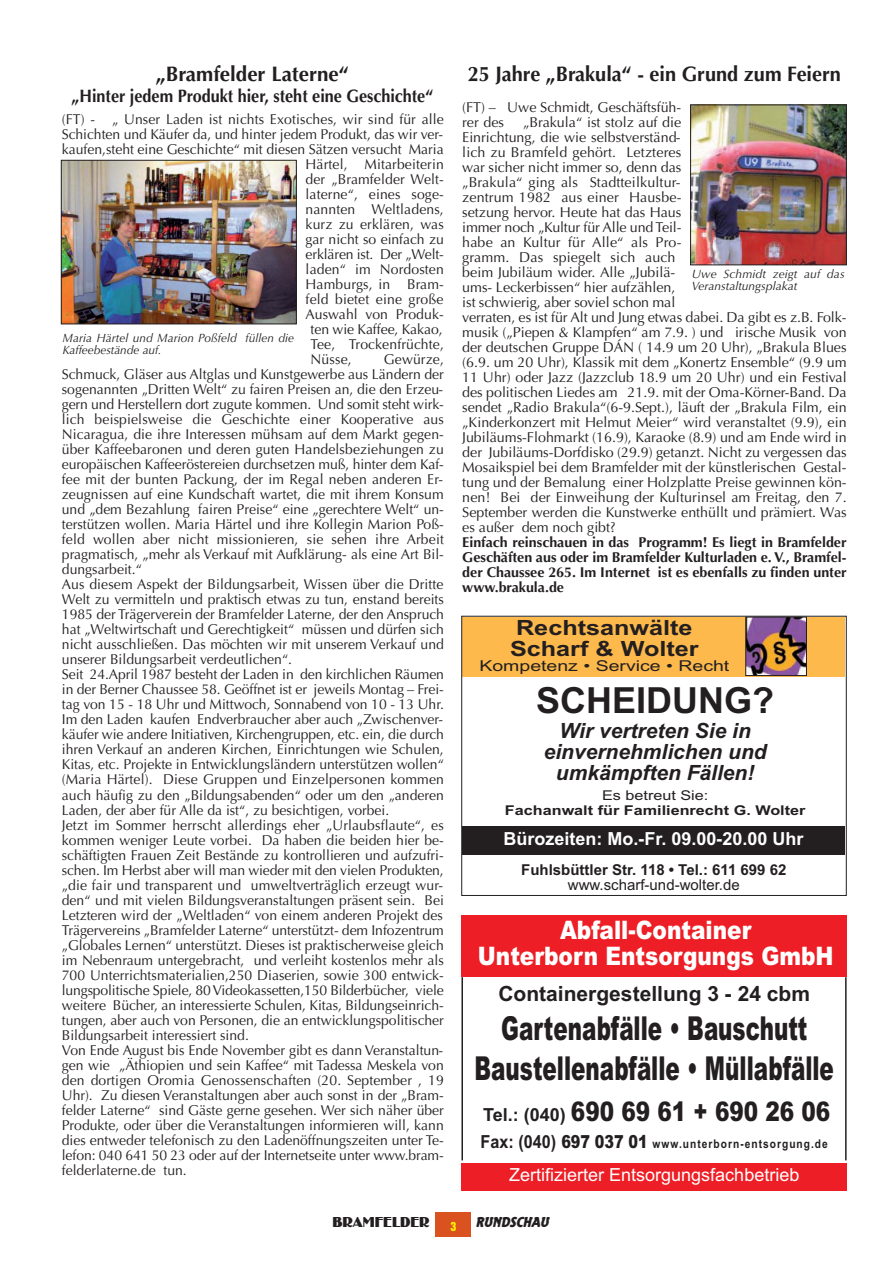
<style>
.page{position:relative;width:893px;height:1263px;background:#fff}
.page>*{position:absolute;margin:0;border:0;box-sizing:border-box;transform-origin:0 0}
.t1{font:700 36px "Arial";color:#231f20}
.t2{font:900 33px/40.5px "Arial";color:#231f20;text-align:center;scale:.65 1}
.t3{font:900 27px "Arial";color:#231f20;scale:.8 1}
.t4{font:900 25.5px/25.5px "Arial";color:#fff;text-align:center;scale:.85 1}
.t5{font:italic 700 21px/21px "Arial";color:#231f20;text-align:center}
.t6{font:700 21px "Optima";color:#231f20;scale:.95 1}
.t7{font:700 21px "Arial";color:#231f20}
.t8{font:700 21px/21px "Arial";color:#231f20;scale:1.2 1}
.t9{font:700 21px "Optima";color:#231f20}
.t10{font:700 18px "Optima";color:#231f20;scale:.9 1}
.t11{font:18px "Arial";color:#fff}
.t12{font:700 18px "Arial";color:#fff}
.t13{font:700 15px "Arial";color:#231f20}
.t14{font:15px "Arial";color:#231f20}
.t15{font:15px "Arial";color:#231f20;scale:1.3 1}
.t16{font:15px "Birmingham";color:#231f20}
.t17{font:italic 15px "Elmshorn";color:#231f20}
.t18{font:14.25px/15px "Optima";color:#231f20}
.t19{font:700 14.25px/15px "Optima";color:#231f20;text-align:justify}
.t20{font:700 13.5px "Arial";color:#231f20;scale:1.2 1}
.t21{font:13.5px "Arial";color:#231f20;scale:1.2 1}
.t22{font:700 12.75px "Hegel Inserat";color:#fff200}
.t23{font:italic 12px/12px "Optima";letter-spacing:.01em;color:#231f20}
.t24{font:700 12px "Arial";letter-spacing:.1em;color:#231f20;scale:.85 1}
.s1{font-weight:700;font-size:18px}
.s2{font-size:18px}
.s3{font-weight:900;font-size:18px}
</style>
<div class="page">
<div style="left:435px;top:1212px;width:36px;height:25px;background:#da521f"></div>
<div style="left:461px;top:915px;width:385px;height:62px;background:#ed1e25"></div>
<div style="left:461px;top:1163px;width:385px;height:28px;background:#ed1e25"></div>
<hr style="left:461px;top:977px;width:2px;height:183px;background:#231f20">
<hr style="left:845px;top:977px;width:1px;height:183px;background:#231f20">
<div style="left:462px;top:617px;width:383px;height:59px;background:#fdb94c"></div>
<img style="left:747px;top:619px;width:57px;height:55px">
<div style="left:745px;top:617px;width:61px;height:59px;border:1px solid #231f20"></div>
<div style="left:462px;top:826px;width:382px;height:28px;background:#231f20"></div>
<div style="left:461px;top:616px;width:385px;height:280px;border:1px solid #231f20"></div>
<img style="left:63px;top:162px;width:231px;height:160px">
<div style="left:61px;top:160px;width:235px;height:164px;border:1px solid #231f20"></div>
<img style="left:692px;top:107px;width:152px;height:156px">
<div style="left:690px;top:105px;width:156px;height:160px;border:1px solid #231f20"></div>
<h3 class="t9" style="left:156px;top:65px;width:195px">„Bramfelder Laterne“</h3>
<p class="t10" style="left:71px;top:89px;width:404px">„Hinter jedem Produkt hier, steht eine Geschichte“</p>
<p class="t18" style="left:62px;top:113px;width:383px">(FT) - „ Unser Laden ist nichts Exotisches, wir sind für alle</p>
<p class="t18" style="left:62px;top:128px;width:383px">Schichten und Käufer da, und hinter jedem Produkt, das wir ver-</p>
<p class="t18" style="left:62px;top:143px;width:383px">kaufen,steht eine Geschichte“ mit diesen Sätzen versucht Maria</p>
<p class="t18" style="left:305px;top:158px;width:140px">Härtel, Mitarbeiterin</p>
<p class="t18" style="left:305px;top:173px;width:140px">der „Bramfelder Welt-</p>
<p class="t18" style="left:305px;top:188px;width:140px">laterne“, eines soge-</p>
<p class="t18" style="left:305px;top:203px;width:140px">nannten Weltladens,</p>
<p class="t18" style="left:305px;top:218px;width:140px">kurz zu erklären, was</p>
<p class="t18" style="left:305px;top:233px;width:140px">gar nicht so einfach zu</p>
<p class="t18" style="left:305px;top:248px;width:140px">erklären ist. Der „Welt-</p>
<p class="t18" style="left:305px;top:263px;width:140px">laden“ im Nordosten</p>
<p class="t18" style="left:305px;top:278px;width:140px">Hamburgs, in Bram-</p>
<p class="t18" style="left:305px;top:293px;width:139px">feld bietet eine große</p>
<p class="t18" style="left:305px;top:308px;width:140px">Auswahl von Produk-</p>
<p class="t18" style="left:310px;top:323px;width:134px">ten wie Kaffee, Kakao,</p>
<p class="t18" style="left:310px;top:338px;width:135px">Tee, Trockenfrüchte,</p>
<p class="t18" style="left:310px;top:353px;width:43px">Nüsse,</p>
<p class="t23" style="left:63px;top:333px;width:233px">Maria Härtel und Marion Poßfeld füllen die<br>Kaffeebestände auf.</p>
<p class="t18" style="left:62px;top:353px;width:384px;text-indent:322px">Gewürze, Schmuck, Gläser aus Altglas und Kunstgewerbe aus Ländern der sogenannten „Dritten Welt“ zu fairen Preisen an, die den Erzeu&shy;gern und Herstellern dort zugute kommen. Und somit steht wirk&shy;lich beispielsweise die Geschichte einer Kooperative aus Nicaragua, die ihre Interessen mühsam auf dem Markt gegen&shy;über Kaffeebaronen und deren guten Handelsbeziehungen zu europäischen Kaffeeröstereien durchsetzen muß, hinter dem Kaf&shy;fee mit der bunten Packung, der im Regal neben anderen Er&shy;zeugnissen auf eine Kundschaft wartet, die mit ihrem Konsum und „dem Bezahlung fairen Preise“ eine „gerechtere Welt“ un&shy;terstützen wollen. Maria Härtel und ihre Kollegin Marion Poß&shy;feld wollen aber nicht missionieren, sie sehen ihre Arbeit pragmatisch, „mehr als Verkauf mit Aufklärung- als eine Art Bil&shy;dungsarbeit.“<br>Aus diesem Aspekt der Bildungsarbeit, Wissen über die Dritte Welt zu vermitteln und praktisch etwas zu tun, enstand bereits 1985 der Trägerverein der Bramfelder Laterne, der den Anspruch hat „Weltwirtschaft und Gerechtigkeit“ müssen und dürfen sich nicht ausschließen. Das möchten wir mit unserem Verkauf und unserer Bildungsarbeit verdeutlichen“.<br>Seit 24.April 1987 besteht der Laden in den kirchlichen Räumen in der Berner Chaussee 58. Geöffnet ist er jeweils Montag – Frei&shy;tag von 15 - 18 Uhr und Mittwoch, Sonnabend von 10 - 13 Uhr.<br>Im den Laden kaufen Endverbraucher aber auch „Zwischenver&shy;käufer wie andere Initiativen, Kirchengruppen, etc. ein, die durch ihren Verkauf an anderen Kirchen, Einrichtungen wie Schulen, Kitas, etc. Projekte in Entwicklungsländern unterstützen wollen“ (Maria Härtel). Diese Gruppen und Einzelpersonen kommen auch häufig zu den „Bildungsabenden“ oder um den „anderen Laden, der aber für Alle da ist“, zu besichtigen, vorbei.<br>Jetzt im Sommer herrscht allerdings eher „Urlaubsflaute“, es kommen weniger Leute vorbei. Da haben die beiden hier be&shy;schäftigten Frauen Zeit Bestände zu kontrollieren und aufzufri&shy;schen. Im Herbst aber will man wieder mit den vielen Produkten, „die fair und transparent und umweltverträglich erzeugt wur&shy;den“ und mit vielen Bildungsveranstaltungen präsent sein. Bei Letzteren wird der „Weltladen“ von einem anderen Projekt des Trägervereins „Bramfelder Laterne“ unterstützt- dem Infozentrum „Globales Lernen“ unterstützt. Dieses ist praktischerweise gleich im Nebenraum untergebracht, und verleiht kostenlos mehr als 700 Unterrichtsmaterialien,250 Diaserien, sowie 300 entwick&shy;lungspolitische Spiele, 80 Videokassetten,150 Bilderbücher, viele weitere Bücher, an interessierte Schulen, Kitas, Bildungseinrich&shy;tungen, aber auch von Personen, die an entwicklungspolitischer Bildungsarbeit interessiert sind.<br>Von Ende August bis Ende November gibt es dann Veranstaltun&shy;gen wie „Äthiopien und sein Kaffee“ mit Tadessa Meskela von den dortigen Oromia Genossenschaften (20. September , 19<br>Uhr). Zu diesen Veranstaltungen aber auch sonst in der „Bram&shy;felder Laterne“ sind Gäste gerne gesehen. Wer sich näher über Produkte, oder über die Veranstaltungen informieren will, kann dies entweder telefonisch zu den Ladenöffnungszeiten unter Te&shy;lefon: 040 641 50 23 oder auf der Internetseite unter www.bram&shy;felderlaterne.de tun.</p>
<h3 class="t6" style="left:468px;top:65px;width:394px">25 Jahre „Brakula“ - ein Grund zum Feiern</h3>
<p class="t18" style="left:462px;top:101px;width:220px">(FT) – Uwe Schmidt, Geschäftsfüh&shy;rer des</p>
<p class="t18" style="left:462px;top:116px;width:386px;text-indent:61px">„Brakula“ ist stolz auf die<br>Einrichtung, die wie selbstverständ-<br>lich zu Bramfeld gehört. Letzteres<br>war sicher nicht immer so, denn das<br>„Brakula“ ging als Stadtteilkultur-<br>zentrum 1982 aus einer Hausbe-<br>setzung hervor. Heute hat das Haus<br>immer noch „Kultur für Alle und Teil-<br>habe an Kultur für Alle“ als Pro-<br>gramm. Das spiegelt sich auch<br>beim Jubiläum wider. Alle „Jubilä-<br>ums- Leckerbissen“ hier aufzählen,<br>ist schwierig, aber soviel schon mal<br>verraten, es ist für Alt und Jung etwas dabei. Da gibt es z.B. Folk&shy;musik („Piepen &amp; Klampfen“ am 7.9. ) und irische Musik von der deutschen Gruppe DÁN ( 14.9 um 20 Uhr), „Brakula Blues (6.9. um 20 Uhr), Klassik mit dem „Konertz Ensemble“ (9.9 um 11 Uhr) oder Jazz (Jazzclub 18.9 um 20 Uhr) und ein Festival des politischen Liedes am 21.9. mit der Oma-Körner-Band. Da sendet „Radio Brakula“(6-9.Sept.), läuft der „Brakula Film, ein „Kinderkonzert mit Helmut Meier“ wird veranstaltet (9.9), ein Jubiläums-Flohmarkt (16.9), Karaoke (8.9) und am Ende wird in der Jubiläums-Dorfdisko (29.9) getanzt. Nicht zu vergessen das Mosaikspiel bei dem Bramfelder mit der künstlerischen Gestal&shy;tung und der Bemalung einer Holzplatte Preise gewinnen kön&shy;nen! Bei der Einweihung der Kulturinsel am Freitag, den 7.<br>September werden die Kunstwerke enthüllt und prämiert. Was es außer dem noch gibt?</p>
<p class="t19" style="left:462px;top:536px;width:386px">Einfach reinschauen in das Programm! Es liegt in Bramfelder Geschäften aus oder im Bramfelder Kulturladen e. V., Bramfel&shy;der Chaussee 265. Im Internet ist es ebenfalls zu finden unter www.brakula.de</p>
<p class="t23" style="left:691px;top:269px;width:154px">Uwe Schmidt zeigt auf das<br>Veranstaltungsplakat</p>
<h3 class="t8" style="left:510px;top:619px;width:159px">Rechtsanwälte<br>Scharf &amp; Wolter</h3>
<p class="t15" style="left:479px;top:660px;width:194px">Kompetenz • Service • Recht</p>
<h1 class="t1" style="left:536px;top:687px;width:239px">SCHEIDUNG?</h1>
<h3 class="t5" style="left:543px;top:723px;width:224px">Wir vertreten Sie in einvernehmlichen und umkämpften Fällen!</h3>
<p class="t21" style="left:602px;top:790px;width:90px">Es betreut Sie:</p>
<p class="t20" style="left:505px;top:805px;width:252px">Fachanwalt für Familienrecht G. Wolter</p>
<p class="t12" style="left:503px;top:832px;width:302px">Bürozeiten: Mo.-Fr. 09.00-20.00 Uhr</p>
<p class="t13" style="left:521px;top:864px;width:267px">Fuhlsbüttler Str. 118 • Tel.: 611 699 62</p>
<p class="t14" style="left:568px;top:879px;width:173px">www.scharf-und-wolter.de</p>
<h3 class="t4" style="left:478px;top:920px;width:420px">Abfall-Container<br>Unterborn Entsorgungs GmbH</h3>
<h3 class="t7" style="left:498px;top:986px;width:313px">Containergestellung 3 - 24 cbm</h3>
<h2 class="t2" style="left:474px;top:1011px;width:554px">Gartenabfälle • Bauschutt<br>Baustellenabfälle • Müllabfälle</h2>
<h3 class="t3" style="left:483px;top:1102px;width:435px"><span class="s1">Tel.: (040)</span> 690 69 61 + 690 26 06</h3>
<p class="t24" style="left:480px;top:1139px;width:410px"><span class="s2">Fax: (040)</span> <span class="s3">697 037 01</span> www.unterborn-entsorgung.de</p>
<p class="t11" style="left:509px;top:1169px;width:292px">Zertifizierter Entsorgungsfachbetrieb</p>
<p class="t16" style="left:332px;top:1217px;width:99px">BRAMFELDER</p>
<p class="t22" style="left:451px;top:1219px;width:7px">3</p>
<p class="t17" style="left:475px;top:1213px;width:76px">RUNDSCHAU</p>
</div>
